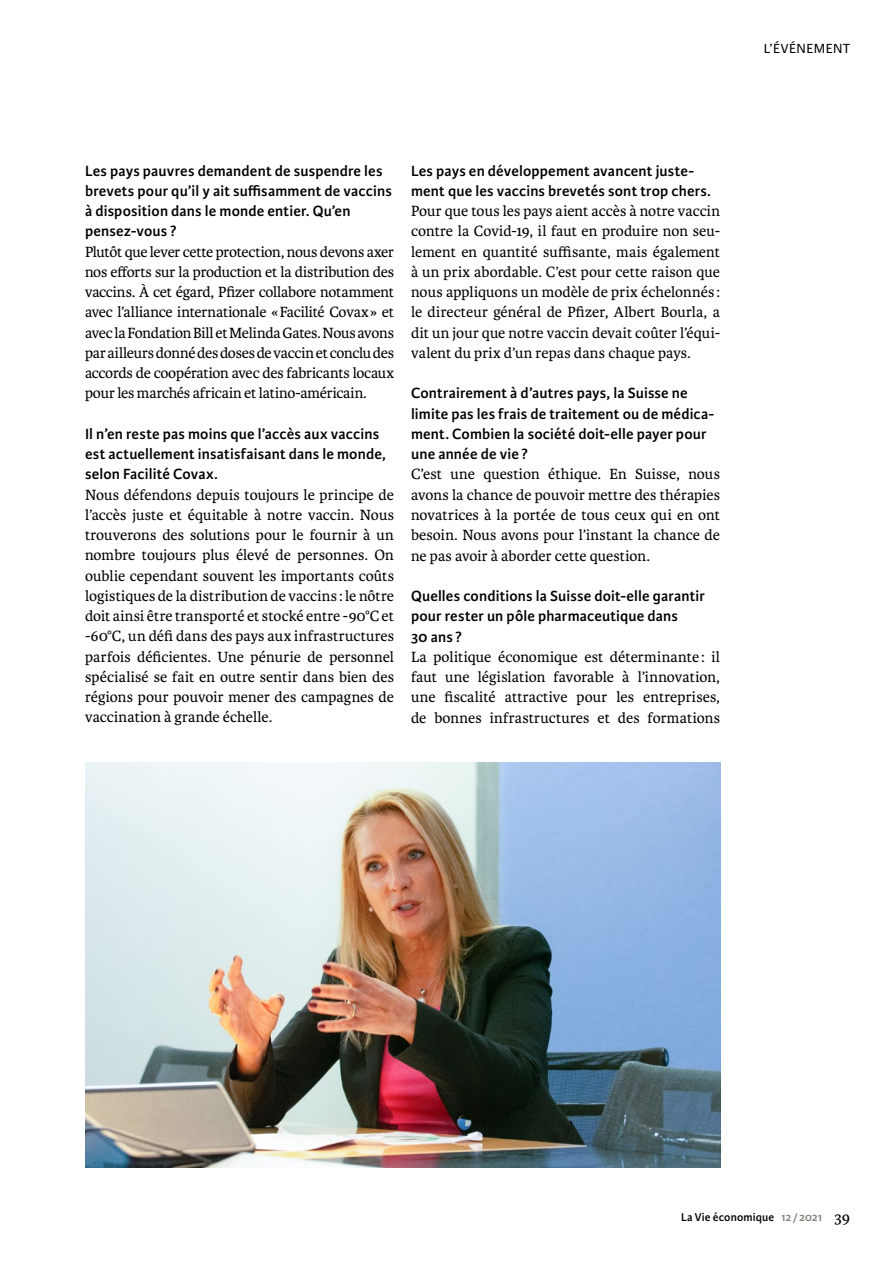
<style>
.page{position:relative;width:893px;height:1263px;background:#fff}
.page>*{position:absolute;margin:0;border:0;box-sizing:border-box;transform-origin:0 0}
.t1{font:15.75px/20.2px "Karmina";color:#000;text-align:justify}
.t2{font:600 15.75px/20.2px "Karmina Sans";letter-spacing:.01em;color:#000}
.t3{font:14.1px "Karmina Sans";letter-spacing:.035em;color:#000}
.t4{font:600 12px "Karmina Sans";letter-spacing:.01em;color:#000}
.s1{color:#81807a}
.s2{font-family:"Karmina";font-weight:400;font-size:16.5px}
</style>
<div class="page">
<img style="left:85px;top:763px;width:635px;height:405px">
<p class="t2" style="left:85px;top:161px;width:308px">Les pays pauvres demandent de suspendre les brevets pour qu’il y ait suffisamment de vaccins à disposition dans le monde entier. Qu’en pensez-vous ?</p>
<p class="t1" style="left:85px;top:242px;width:311px">Plutôt que lever cette protection, nous devons axer nos efforts sur la production et la distribution des vaccins. À cet égard, Pfizer collabore notamment avec l’alliance internationale «Facilité Covax» et avec la Fondation Bill et Melinda Gates. Nous avons par ailleurs donné des doses de vaccin et conclu des accords de coopération avec des fabricants locaux pour les marchés africain et latino-américain.</p>
<p class="t2" style="left:85px;top:424px;width:302px">Il n’en reste pas moins que l’accès aux vaccins est actuellement insatisfaisant dans le monde, selon Facilité Covax.</p>
<p class="t1" style="left:85px;top:485px;width:311px">Nous défendons depuis toujours le principe de l’accès juste et équitable à notre vaccin. Nous trouverons des solutions pour le fournir à un nombre toujours plus élevé de personnes. On oublie cependant souvent les importants coûts logistiques de la distribution de vaccins : le nôtre doit ainsi être transporté et stocké entre -90°C et -60°C, un défi dans des pays aux infrastructures parfois déficientes. Une pénurie de personnel spécialisé se fait en outre sentir dans bien des régions pour pouvoir mener des campagnes de vaccination à grande échelle.</p>
<p class="t2" style="left:411px;top:161px;width:301px">Les pays en développement avancent juste&shy;ment que les vaccins brevetés sont trop chers.</p>
<p class="t1" style="left:411px;top:201px;width:311px">Pour que tous les pays aient accès à notre vaccin contre la Covid-19, il faut en produire non seu&shy;lement en quantité suffisante, mais également à un prix abordable. C’est pour cette raison que nous appliquons un modèle de prix échelonnés : le directeur général de Pfizer, Albert Bourla, a dit un jour que notre vaccin devait coûter l’équi&shy;valent du prix d’un repas dans chaque pays.</p>
<p class="t2" style="left:411px;top:383px;width:305px">Contrairement à d’autres pays, la Suisse ne limite pas les frais de traitement ou de médica&shy;ment. Combien la société doit-elle payer pour une année de vie ?</p>
<p class="t1" style="left:411px;top:464px;width:310px">C’est une question éthique. En Suisse, nous avons la chance de pouvoir mettre des thérapies novatrices à la portée de tous ceux qui en ont besoin. Nous avons pour l’instant la chance de ne pas avoir à aborder cette question.</p>
<p class="t2" style="left:411px;top:586px;width:295px">Quelles conditions la Suisse doit-elle garantir pour rester un pôle pharmaceutique dans<br>30 ans ?</p>
<p class="t1" style="left:411px;top:647px;width:310px">La politique économique est déterminante : il faut une législation favorable à l’innovation, une fiscalité attractive pour les entreprises, de bonnes infrastructures et des formations</p>
<p class="t3" style="left:764px;top:41px;width:88px">L’ÉVÉNEMENT</p>
<p class="t4" style="left:681px;top:1210px;width:171px">La Vie économique <span class="s1">12/2021</span> <span class="s2">39</span></p>
</div>
